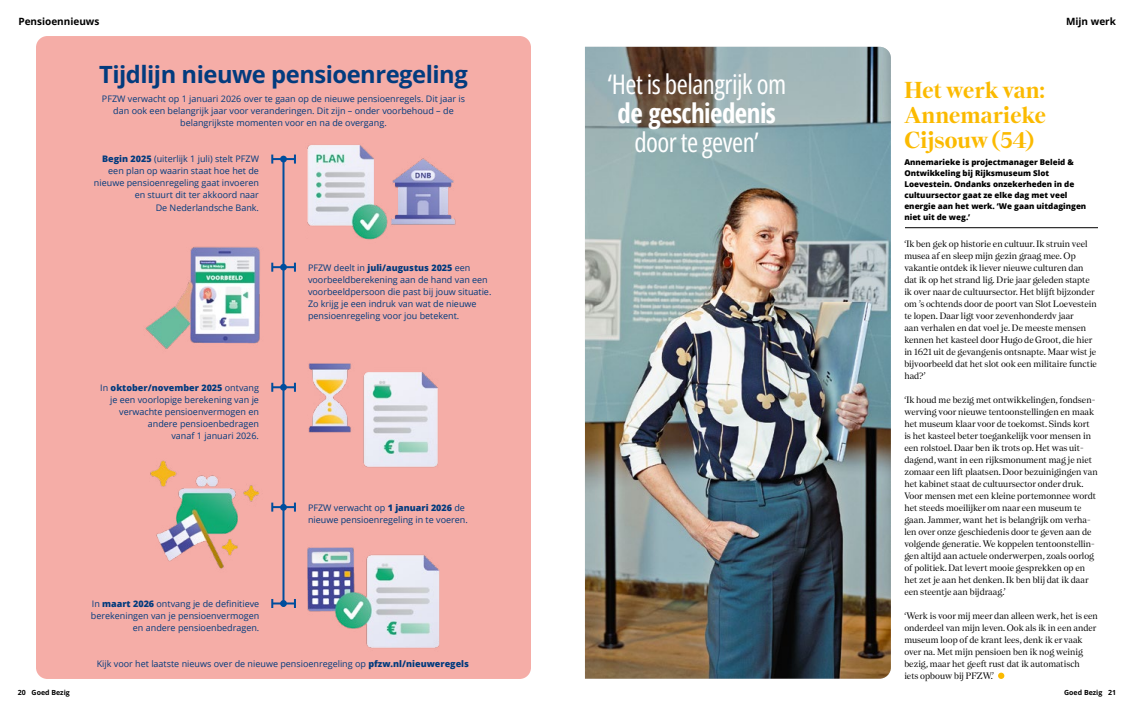
<style>
.page{position:relative;width:1134px;height:715px;background:#fff}
.page>*{position:absolute;margin:0;border:0;box-sizing:border-box;transform-origin:0 0}
.t1{font:27px "Open Sans Condensed";letter-spacing:-.02em;color:#fff}
.t2{font:700 condensed 27px "Open Sans";letter-spacing:-.02em;color:#fff}
.t3{font:700 23.7px "Open Sans";letter-spacing:-.02em;color:#023b7e}
.t4{font:700 23px/25px "Nantes";color:#fbba00;text-align:justify}
.t5{font:700 10px "Open Sans";color:#000}
.t6{font:9.3px/12px "Nantes";color:#000}
.t7{font:9px/12px "Open Sans";color:#023b7e;text-align:right}
.t8{font:800 8px/11px "Open Sans";color:#000}
.t9{font:700 7px "Open Sans";color:#000}
.s1{font-weight:800}
</style>
<div class="page">
<img style="left:585px;top:47px;width:306px;height:631px">
<svg style="left:998px;top:672px;width:6px;height:6px"></svg>
<hr style="left:905px;top:227px;width:193px;height:1px;background:#000">
<div style="left:36px;top:36px;width:495px;height:642px;background:#f5ada7;border-radius:11px"></div>
<hr style="left:282px;top:157px;width:2px;height:449px;background:#004d9d">
<div style="left:280px;top:156px;width:7px;height:6px;background:#004d9d;border-radius:50%"></div>
<div style="left:280px;top:264px;width:7px;height:6px;background:#004d9d;border-radius:50%"></div>
<div style="left:280px;top:384px;width:7px;height:6px;background:#004d9d;border-radius:50%"></div>
<svg style="left:280px;top:503px;width:7px;height:7px"></svg>
<div style="left:280px;top:600px;width:7px;height:6px;background:#004d9d;border-radius:50%"></div>
<hr style="left:272px;top:158px;width:23px;height:2px;background:#004d9d">
<svg style="left:271px;top:154px;width:2px;height:9px"></svg>
<svg style="left:294px;top:154px;width:2px;height:9px"></svg>
<hr style="left:272px;top:266px;width:23px;height:2px;background:#004d9d">
<svg style="left:271px;top:262px;width:2px;height:9px"></svg>
<svg style="left:294px;top:262px;width:2px;height:9px"></svg>
<hr style="left:272px;top:386px;width:23px;height:2px;background:#004d9d">
<svg style="left:271px;top:382px;width:2px;height:9px"></svg>
<svg style="left:294px;top:382px;width:2px;height:9px"></svg>
<hr style="left:272px;top:506px;width:23px;height:2px;background:#004d9d">
<svg style="left:271px;top:502px;width:2px;height:9px"></svg>
<svg style="left:294px;top:502px;width:2px;height:9px"></svg>
<hr style="left:272px;top:602px;width:23px;height:2px;background:#004d9d">
<svg style="left:271px;top:599px;width:2px;height:8px"></svg>
<svg style="left:294px;top:599px;width:2px;height:8px"></svg>
<img style="left:307px;top:547px;width:133px;height:101px">
<img style="left:391px;top:158px;width:65px;height:67px">
<img style="left:307px;top:145px;width:81px;height:95px">
<img style="left:145px;top:246px;width:115px;height:103px">
<img style="left:150px;top:460px;width:109px;height:109px">
<img style="left:308px;top:363px;width:130px;height:105px">
<p class="t5" style="left:18px;top:15px;width:83px">Pensioennieuws</p>
<p class="t5" style="left:1066px;top:15px;width:51px">Mijn werk</p>
<h2 class="t3" style="left:99px;top:58px;width:370px">Tijdlijn nieuwe pensioenregeling</h2>
<p class="t7" style="left:102px;top:93px;width:365px;text-align:center">PFZW verwacht op 1 januari 2026 over te gaan op de nieuwe pensioenregels. Dit jaar is dan ook een belangrijk jaar voor veranderingen. Dit zijn – onder voorbehoud – de belangrijkste momenten voor en na de overgang.</p>
<p class="t7" style="left:94px;top:153px;width:167px"><span class="s1">Begin 2025</span> (uiterlijk 1 juli) stelt PFZW een plan op waarin staat hoe het de nieuwe pensioenregeling gaat invoeren en stuurt dit ter akkoord naar<br>De Nederlandsche Bank.</p>
<p class="t7" style="left:100px;top:381px;width:160px">In <span class="s1">oktober/november 2025</span> ontvang je een voorlopige berekening van je verwachte pensioenvermogen en andere pensioenbedragen<br>vanaf 1 januari 2026.</p>
<p class="t7" style="left:91px;top:597px;width:170px">In <span class="s1">maart 2026</span> ontvang je de definitieve berekeningen van je pensioenvermogen en andere pensioenbedragen.</p>
<p class="t7" style="left:308px;top:261px;width:185px;text-align:left">PFZW deelt in <span class="s1">juli/augustus 2025</span> een voorbeeldberekening aan de hand van een voorbeeldpersoon die past bij jouw situatie.<br>Zo krijg je een indruk van wat de nieuwe pensioenregeling voor jou betekent.</p>
<p class="t7" style="left:308px;top:501px;width:161px;text-align:left">PFZW verwacht op <span class="s1">1 januari 2026</span> de nieuwe pensioenregeling in te voeren.</p>
<p class="t7" style="left:97px;top:657px;width:374px">Kijk voor het laatste nieuws over de nieuwe pensioenregeling op <span class="s1">pfzw.nl/nieuweregels</span></p>
<h1 class="t1" style="left:607px;top:65px;width:180px">‘Het is belangrijk om</h1>
<h1 class="t2" style="left:617px;top:94px;width:160px">de geschiedenis</h1>
<h1 class="t1" style="left:634px;top:123px;width:126px">door te geven’</h1>
<h3 class="t4" style="left:904px;top:77px;width:143px">Het werk van:<br>Annemarieke Cijsouw (54)</h3>
<p class="t8" style="left:904px;top:156px;width:183px">Annemarieke is projectmanager Beleid &amp; Ontwikkeling bij Rijksmuseum Slot Loevestein. Ondanks onzekerheden in de cultuursector gaat ze elke dag met veel energie aan het werk. ‘We gaan uitdagingen niet uit de weg.’</p>
<p class="t6" style="left:904px;top:237px;width:194px">‘Ik ben gek op historie en cultuur. Ik struin veel musea af en sleep mijn gezin graag mee. Op vakantie ontdek ik liever nieuwe culturen dan dat ik op het strand lig. Drie jaar geleden stapte ik over naar de cultuursector. Het blijft bijzonder om ’s ochtends door de poort van Slot Loevestein te lopen. Daar ligt voor zevenhonderdv jaar<br>aan verhalen en dat voel je. De meeste mensen kennen het kasteel door Hugo de Groot, die hier in 1621 uit de gevangenis ontsnapte. Maar wist je bijvoorbeeld dat het slot ook een militaire functie had?’</p>
<p class="t6" style="left:904px;top:393px;width:195px">‘Ik houd me bezig met ontwikkelingen, fondsen&shy;werving voor nieuwe tentoonstellingen en maak het museum klaar voor de toekomst. Sinds kort is het kasteel beter toegankelijk voor mensen in een rolstoel. Daar ben ik trots op. Het was uit&shy;dagend, want in een rijksmonument mag je niet zomaar een lift plaatsen. Door bezuinigingen van het kabinet staat de cultuursector onder druk.<br>Voor mensen met een kleine portemonnee wordt het steeds moeilijker om naar een museum te gaan. Jammer, want het is belangrijk om verha&shy;len over onze geschiedenis door te geven aan de volgende generatie. We koppelen tentoonstellin&shy;gen altijd aan actuele onderwerpen, zoals oorlog of politiek. Dat levert mooie gesprekken op en het zet je aan het denken. Ik ben blij dat ik daar een steentje aan bijdraag.’</p>
<p class="t6" style="left:904px;top:609px;width:195px">‘Werk is voor mij meer dan alleen werk, het is een onderdeel van mijn leven. Ook als ik in een ander museum loop of de krant lees, denk ik er vaak over na. Met mijn pensioen ben ik nog weinig bezig, maar het geeft rust dat ik automatisch<br>iets opbouw bij PFZW.’</p>
<p class="t9" style="left:18px;top:687px;width:53px">20 Goed Bezig</p>
<p class="t9" style="left:1064px;top:687px;width:53px">Goed Bezig 21</p>
</div>
